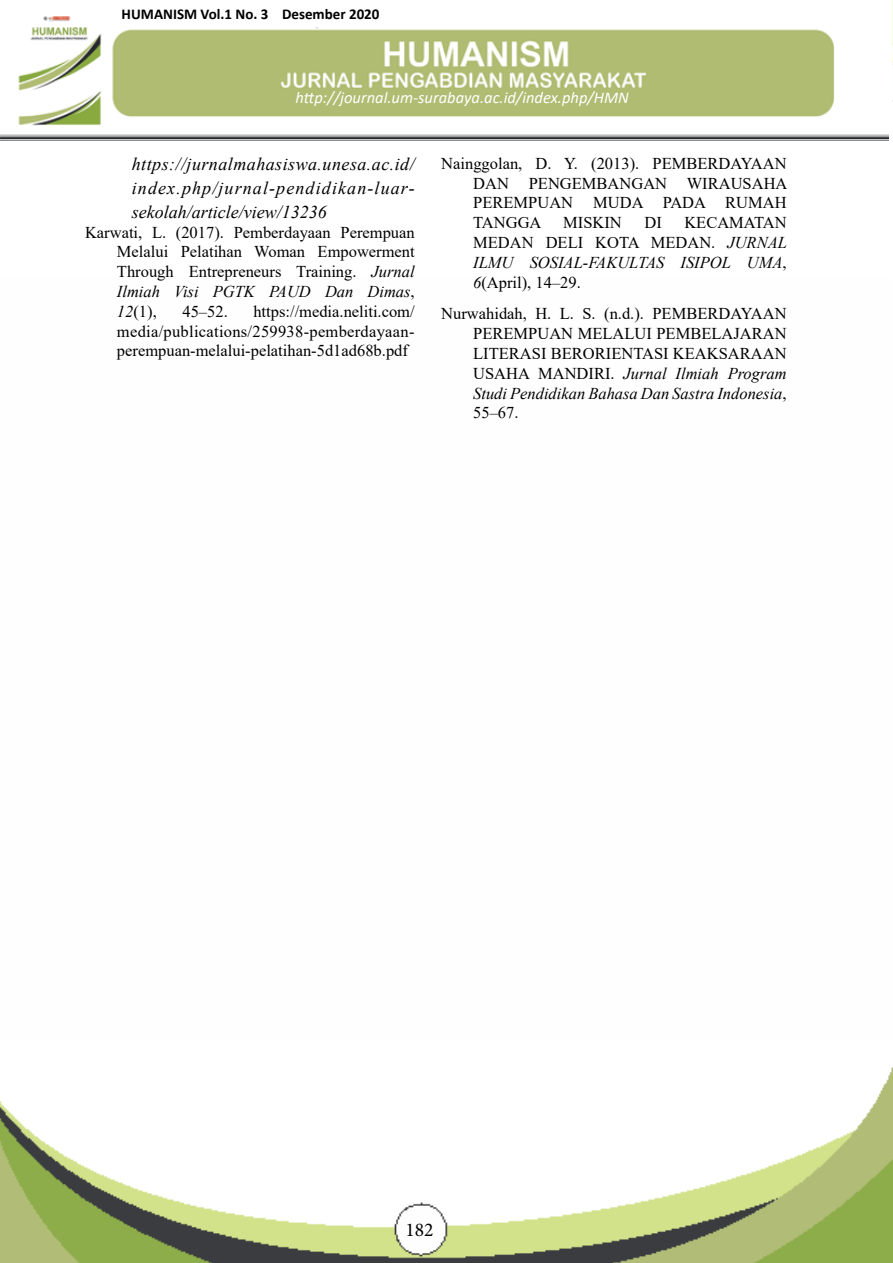
<style>
.page{position:relative;width:893px;height:1263px;background:#fff}
.page>*{position:absolute;margin:0;border:0;box-sizing:border-box;transform-origin:0 0}
.t1{font:19.5px "Minion Pro";color:#000}
.t2{font:italic 18px/24px "Times New Roman";letter-spacing:.06em;color:#000;text-align:justify}
.t3{font:16.5px/19.8px "Times New Roman";color:#000;text-align:justify}
.t4{font:italic 16.5px "Calibri";color:#fff}
.t5{font:700 15px "Calibri";color:#000}
.s1{font-style:italic}
</style>
<div class="page">
<img style="left:892px;top:0;width:1px;height:102px">
<img style="left:0;top:1067px;width:893px;height:196px">
<img style="left:0;top:16px;width:888px;height:124px">
<div style="left:119px;top:0;width:268px;height:28px;background:#fff"></div>
<p class="t5" style="left:122px;top:3px;width:259px">HUMANISM Vol.1 No. 3 Desember 2020</p>
<p class="t4" style="left:296px;top:86px;width:335px">http://journal.um-surabaya.ac.id/index.php/HMN</p>
<p class="t2" style="left:132px;top:151px;width:284px">https://jurnalmahasiswa.unesa.ac.id/ index.php/jurnal-pendidikan-luar&shy;sekolah/article/view/13236</p>
<p class="t3" style="left:117px;top:222px;width:299px;text-indent:-32px">Karwati, L. (2017). Pemberdayaan Perempuan Melalui Pelatihan Woman Empowerment Through Entrepreneurs Training. <span class="s1">Jurnal Ilmiah Visi PGTK PAUD Dan Dimas</span>, <span class="s1">12</span>(1),</p>
<p class="t3" style="left:117px;top:301px;width:299px;text-indent:136px">https://media.neliti.com/ media/publications/259938-pemberdayaan&shy;perempuan-melalui-pelatihan-5d1ad68b.pdf</p>
<p class="t3" style="left:182px;top:301px;width:47px">45–52.</p>
<p class="t3" style="left:473px;top:153px;width:316px;text-indent:-32px">Nainggolan, D. Y. (2013). PEMBERDAYAAN DAN PENGEMBANGAN WIRAUSAHA PEREMPUAN MUDA PADA RUMAH TANGGA</p>
<p class="t3" style="left:473px;top:212px;width:315px;text-indent:211px">KECAMATAN MEDAN DELI KOTA MEDAN. <span class="s1">JURNAL ILMU SOSIAL-FAKULTAS ISIPOL UMA</span>, <span class="s1">6</span>(April), 14–29.</p>
<p class="t3" style="left:473px;top:303px;width:315px;text-indent:-32px">Nurwahidah, H. L. S. (n.d.). PEMBERDAYAAN PEREMPUAN MELALUI PEMBELAJARAN LITERASI BERORIENTASI KEAKSARAAN USAHA MANDIRI. <span class="s1">Jurnal Ilmiah Program Studi Pendidikan Bahasa Dan Sastra Indonesia</span>, 55–67.</p>
<p class="t3" style="left:563px;top:212px;width:60px">MISKIN</p>
<p class="t3" style="left:644px;top:212px;width:19px">DI</p>
<p class="t1" style="left:406px;top:1216px;width:30px">182</p>
<p class="t1" style="left:403px;top:1218px;width:30px">182</p>
</div>
